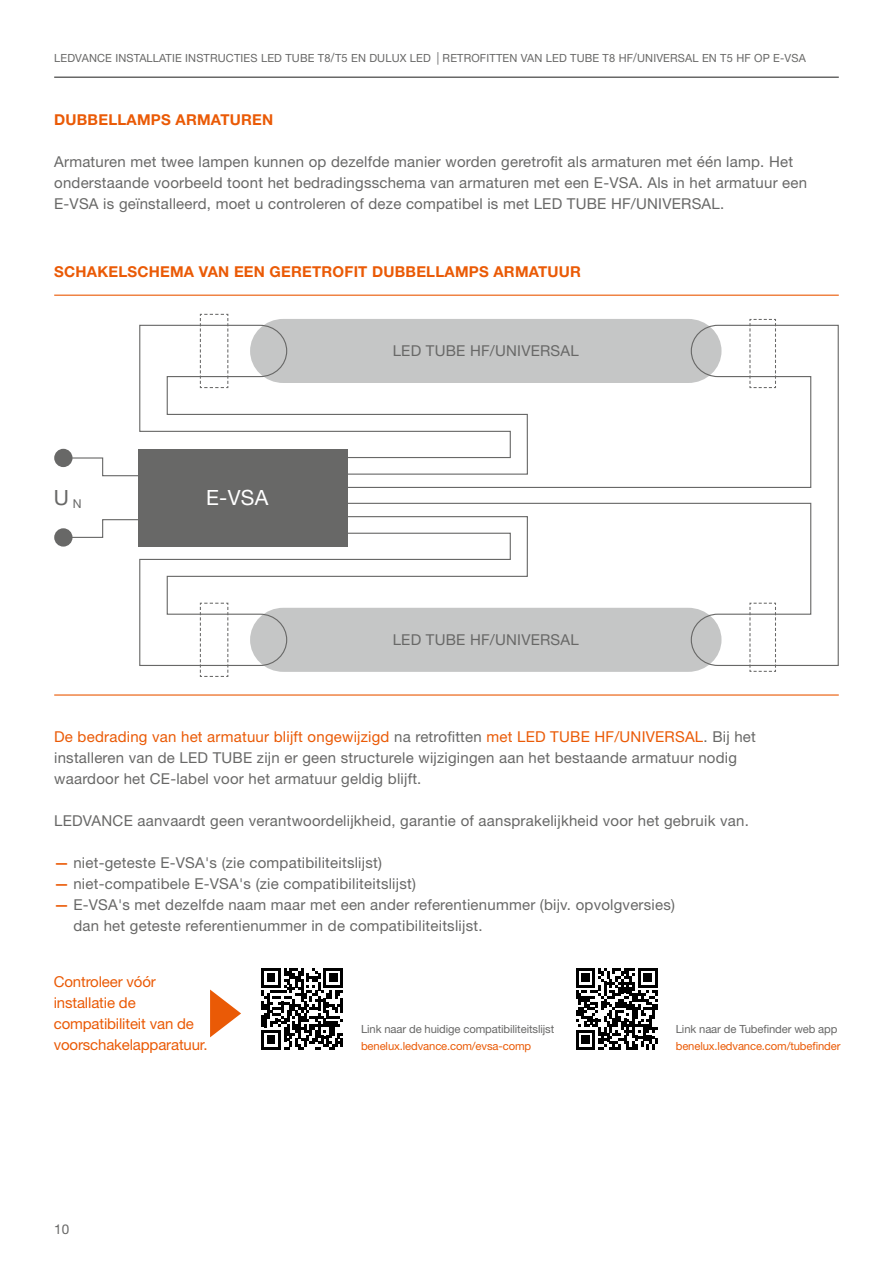
<style>
.page{position:relative;width:893px;height:1263px;background:#fff}
.page>*{position:absolute;margin:0;border:0;box-sizing:border-box;transform-origin:0 0}
.t1{font:21px "Helvetica Neue LT Pro";color:#fff}
.t2{font:21px "Helvetica Neue LT Pro";color:#686867}
.t3{font:15px/21px "Helvetica Neue LT Pro";letter-spacing:.015em;color:#686867}
.t4{font:15px/21px "Helvetica Neue LT Pro";letter-spacing:-.01em;color:#ea5a06}
.t5{font:700 15px "Helvetica Neue LT Pro";letter-spacing:.015em;color:#ea5a06}
.t6{font:13.5px "Helvetica Neue LT Pro";color:#686867}
.t7{font:11.25px "Helvetica Neue LT Pro";letter-spacing:.015em;color:#686867}
.t8{font:11.25px "Helvetica Neue LT Pro";letter-spacing:-.01em;color:#686867}
.t9{font:11.25px "Helvetica Neue LT Pro";letter-spacing:-.01em;color:#ea5a06}
.s1{font-size:12.6px}
.s2{color:#ea5a06}
.s3{font-weight:500;color:#ea5a06}
</style>
<div class="page">
<div style="left:265px;top:666px;width:442px;height:6px;background:#c5c6c6"></div>
<div style="left:266px;top:319px;width:440px;height:5px;background:#c5c6c6"></div>
<svg style="left:199px;top:666px;width:30px;height:11px"></svg>
<svg style="left:199px;top:313px;width:30px;height:11px"></svg>
<svg style="left:749px;top:666px;width:27px;height:6px"></svg>
<svg style="left:749px;top:318px;width:27px;height:6px"></svg>
<div style="left:54px;top:449px;width:19px;height:18px;background:#686867;border-radius:50%"></div>
<div style="left:54px;top:528px;width:19px;height:19px;background:#686867;border-radius:50%"></div>
<svg style="left:65px;top:457px;width:73px;height:20px"></svg>
<svg style="left:65px;top:519px;width:73px;height:19px"></svg>
<svg style="left:138px;top:324px;width:701px;height:342px"></svg>
<div style="left:139px;top:449px;width:209px;height:98px;background:#686867"></div>
<hr style="left:54px;top:76px;width:785px;height:2px;background:#686867">
<hr style="left:54px;top:295px;width:785px;height:1px;background:#ea5a06">
<hr style="left:54px;top:694px;width:785px;height:2px;background:#ea5a06">
<svg style="left:210px;top:989px;width:31px;height:48px"></svg>
<svg style="left:261px;top:968px;width:82px;height:82px"></svg>
<svg style="left:576px;top:968px;width:82px;height:82px"></svg>
<p class="t7" style="left:54px;top:52px;width:753px">LEDVANCE INSTALLATIE INSTRUCTIES LED TUBE T8<span class="s1">/</span>T5 EN DULUX LED <span class="s1">|</span> RETROFITTEN VAN LED TUBE T8 HF<span class="s1">/</span>UNIVERSAL EN T5 HF OP E-VSA</p>
<p class="t5" style="left:54px;top:110px;width:220px">DUBBELLAMPS ARMATUREN</p>
<p class="t3" style="left:54px;top:151px;width:754px">Armaturen met twee lampen kunnen op dezelfde manier worden geretrofit als armaturen met één lamp. Het onderstaande voorbeeld toont het bedradingsschema van armaturen met een E-VSA. Als in het armatuur een<br>E-VSA is geïnstalleerd, moet u controleren of deze compatibel is met LED TUBE HF/UNIVERSAL.</p>
<p class="t5" style="left:54px;top:262px;width:528px">SCHAKELSCHEMA VAN EEN GERETROFIT DUBBELLAMPS ARMATUUR</p>
<h1 class="t2" style="left:54px;top:485px;width:29px">U <sub>N</sub></h1>
<h1 class="t1" style="left:206px;top:485px;width:64px">E-VSA</h1>
<p class="t3" style="left:393px;top:340px;width:188px">LED TUBE HF/UNIVERSAL</p>
<p class="t3" style="left:393px;top:629px;width:188px">LED TUBE HF/UNIVERSAL</p>
<p class="t3" style="left:54px;top:726px;width:703px"><span class="s2">De bedrading van het armatuur blijft ongewijzigd</span> na retrofitten <span class="s2">met LED TUBE HF/UNIVERSAL</span>. Bij het installeren van de LED TUBE zijn er geen structurele wijzigingen aan het bestaande armatuur nodig waardoor het CE-label voor het armatuur geldig blijft.</p>
<p class="t3" style="left:54px;top:810px;width:696px">LEDVANCE aanvaardt geen verantwoordelijkheid, garantie of aansprakelijkheid voor het gebruik van.</p>
<p class="t3" style="left:54px;top:852px;width:329px"><span class="s3">—</span> niet-geteste E-VSA's (zie compatibiliteitslijst)</p>
<p class="t3" style="left:54px;top:873px;width:363px"><span class="s3">—</span> niet-compatibele E-VSA's (zie compatibiliteitslijst)</p>
<p class="t3" style="left:73px;top:894px;width:603px;text-indent:-19px"><span class="s3">—</span> E-VSA's met dezelfde naam maar met een ander referentienummer (bijv. opvolgversies) dan het geteste referentienummer in de compatibiliteitslijst.</p>
<p class="t4" style="left:54px;top:971px;width:155px">Controleer vóór installatie de compatibiliteit van de voorschakelapparatuur.</p>
<p class="t6" style="left:54px;top:1221px;width:17px">10</p>
<p class="t8" style="left:361px;top:1022px;width:195px">Link naar de huidige compatibiliteitslijst</p>
<p class="t9" style="left:361px;top:1039px;width:172px">benelux.ledvance.com/evsa-comp</p>
<p class="t8" style="left:676px;top:1022px;width:163px">Link naar de Tubefinder web app</p>
<p class="t9" style="left:676px;top:1039px;width:166px">benelux.ledvance.com/tubefinder</p>
</div>
